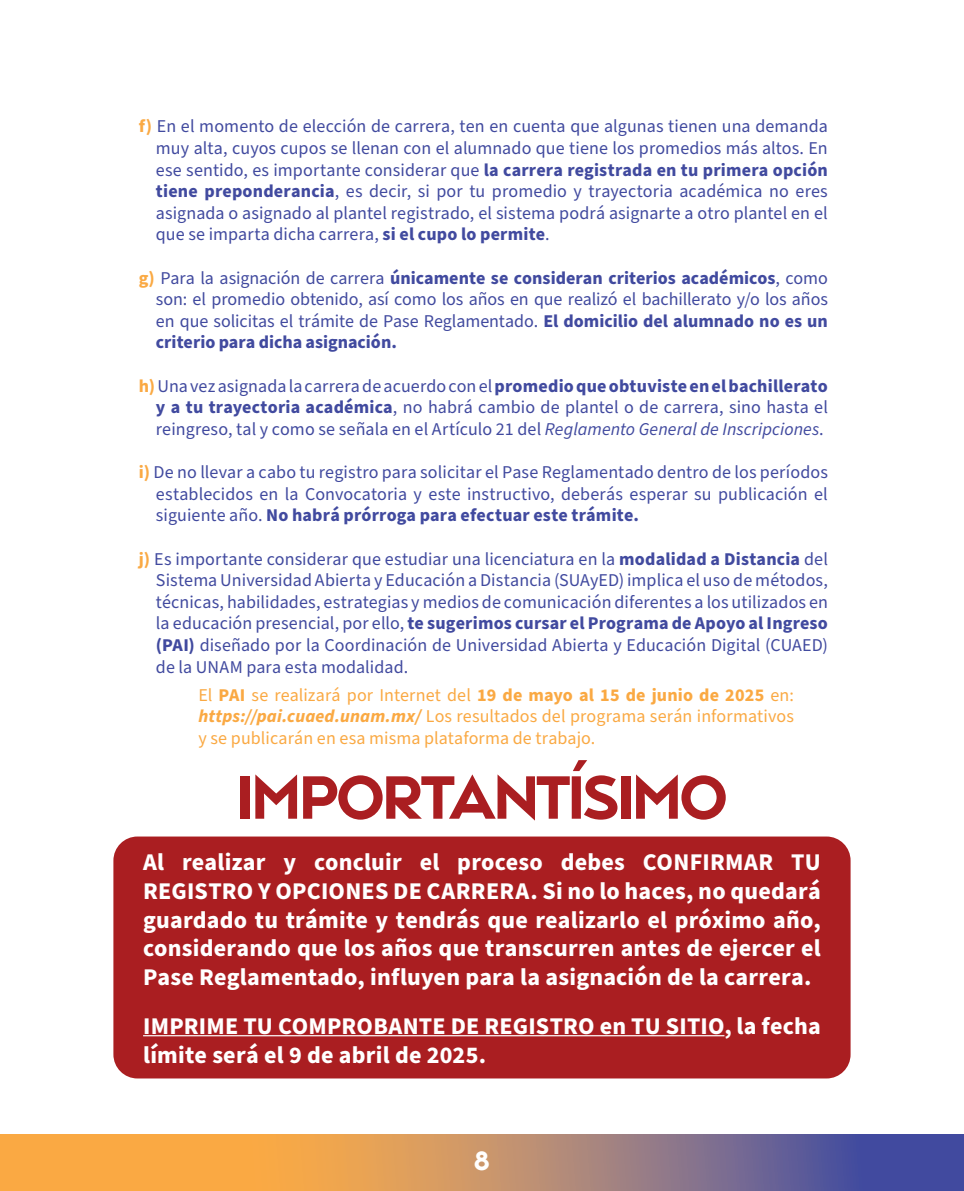
<style>
.page{position:relative;width:964px;height:1191px;background:#fff}
.page>*{position:absolute;margin:0;border:0;box-sizing:border-box;transform-origin:0 0}
.t1{font:700 60px "Edge Display";letter-spacing:-.005em;color:#aa1e21}
.t2{font:700 26px "Edge Display";color:#fff}
.t3{font:700 24px/28.8px "Source Sans Pro";letter-spacing:.01em;color:#fff;text-align:justify}
.t4{font:18px/21.6px "Source Sans Pro";letter-spacing:.005em;color:#414a9f;text-align:justify}
.t5{font:18px/21.6px "Source Sans Pro";letter-spacing:.005em;color:#faa943;text-align:justify}
.s1{font-weight:700;color:#faa943}
.s2{font-weight:700}
.s3{font-style:italic}
.s4{font-weight:700;font-style:italic}
</style>
<div class="page">
<svg style="left:0;top:1134px;width:964px;height:57px;background:#b6886c"></svg>
<div style="left:113px;top:836px;width:737px;height:242px;background:#aa1e21;border-radius:24px"></div>
<hr style="left:143px;top:1035px;width:581px;height:1px;background:#fff">
<p class="t4" style="left:156px;top:116px;width:673px;text-indent:-17px"><span class="s1">f)</span> En el momento de elección de carrera, ten en cuenta que algunas tienen una demanda muy alta, cuyos cupos se llenan con el alumnado que tiene los promedios más altos. En ese sentido, es importante considerar que <span class="s2">la carrera registrada en tu primera opción tiene preponderancia</span>, es decir, si por tu promedio y trayectoria académica no eres asignada o asignado al plantel registrado, el sistema podrá asignarte a otro plantel en el que se imparta dicha carrera, <span class="s2">si el cupo lo permite</span>.</p>
<p class="t4" style="left:156px;top:267px;width:673px;text-indent:-17px"><span class="s1">g)</span> Para la asignación de carrera <span class="s2">únicamente se consideran criterios académicos</span>, como son: el promedio obtenido, así como los años en que realizó el bachillerato y/o los años en que solicitas el trámite de Pase Reglamentado. <span class="s2">El domicilio del alumnado no es un criterio para dicha asignación.</span></p>
<p class="t4" style="left:156px;top:375px;width:673px;text-indent:-17px"><span class="s1">h)</span> Una vez asignada la carrera de acuerdo con el <span class="s2">promedio que obtuviste en el bachillerato y a tu trayectoria académica</span>, no habrá cambio de plantel o de carrera, sino hasta el reingreso, tal y como se señala en el Artículo 21 del <span class="s3">Reglamento General de Inscripciones</span>.</p>
<p class="t4" style="left:156px;top:462px;width:673px;text-indent:-17px"><span class="s1">i)</span> De no llevar a cabo tu registro para solicitar el Pase Reglamentado dentro de los períodos establecidos en la Convocatoria y este instructivo, deberás esperar su publicación el siguiente año. <span class="s2">No habrá prórroga para efectuar este trámite.</span></p>
<p class="t4" style="left:156px;top:548px;width:673px;text-indent:-17px"><span class="s1">j)</span> Es importante considerar que estudiar una licenciatura en la <span class="s2">modalidad a Distancia</span> del Sistema Universidad Abierta y Educación a Distancia (SUAyED) implica el uso de métodos, técnicas, habilidades, estrategias y medios de comunicación diferentes a los utilizados en la educación presencial, por ello, <span class="s2">te sugerimos cursar el Programa de Apoyo al Ingreso (PAI)</span> diseñado por la Coordinación de Universidad Abierta y Educación Digital (CUAED) de la UNAM para esta modalidad.</p>
<p class="t5" style="left:198px;top:684px;width:597px">El <span class="s2">PAI</span> se realizará por Internet del <span class="s2">19 de mayo al 15 de junio de 2025</span> en: <span class="s4">https://pai.cuaed.unam.mx/</span> Los resultados del programa serán informativos y se publicarán en esa misma plataforma de trabajo.</p>
<h1 class="t1" style="left:238px;top:758px;width:490px">IMPORTANTÍSIMO</h1>
<p class="t3" style="left:143px;top:848px;width:679px">Al realizar y concluir el proceso debes CONFIRMAR TU REGISTRO Y OPCIONES DE CARRERA. Si no lo haces, no quedará guardado tu trámite y tendrás que realizarlo el próximo año, considerando que los años que transcurren antes de ejercer el Pase Reglamentado, influyen para la asignación de la carrera.</p>
<h3 class="t3" style="left:143px;top:1012px;width:679px">IMPRIME TU COMPROBANTE DE REGISTRO en TU SITIO, la fecha límite será el 9 de abril de 2025.</h3>
<h2 class="t2" style="left:475px;top:1144px;width:16px">8</h2>
</div>
